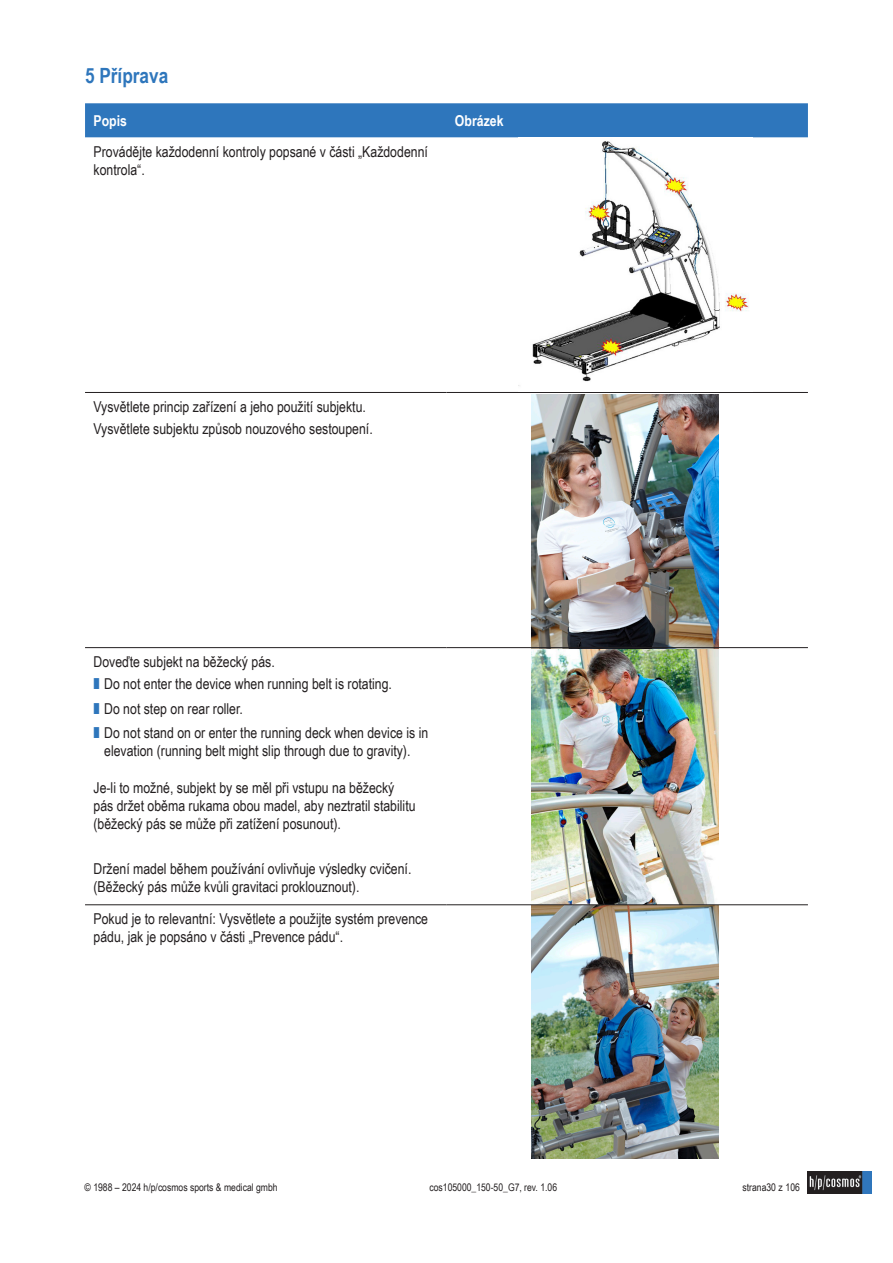
<style>
.page{position:relative;width:893px;height:1263px;background:#fff}
.page>*{position:absolute;margin:0;border:0;box-sizing:border-box;transform-origin:0 0}
.t1{font:700 21px "Arial Narrow";color:#2e76bc}
.t2{font:15px/18px "Arial Narrow";color:#231f20}
.t3{font:700 15px "Arial Narrow";color:#fff}
.t4{font:10.5px "Arial Narrow";color:#231f20}
.s1{color:#2e76bc}
</style>
<div class="page">
<img style="left:808px;top:1171px;width:64px;height:22px">
<img style="left:531px;top:394px;width:188px;height:765px">
<div style="left:85px;top:103px;width:723px;height:34px;background:#2e76bc"></div>
<hr style="left:85px;top:392px;width:361px;height:1px;background:#231f20">
<hr style="left:446px;top:392px;width:362px;height:1px;background:#231f20">
<hr style="left:85px;top:647px;width:361px;height:1px;background:#231f20">
<hr style="left:446px;top:647px;width:362px;height:1px;background:#231f20">
<hr style="left:85px;top:904px;width:361px;height:1px;background:#231f20">
<hr style="left:446px;top:904px;width:362px;height:1px;background:#231f20">
<img style="left:518px;top:141px;width:231px;height:245px">
<h1 class="t1" style="left:85px;top:60px;width:85px">5 Příprava</h1>
<p class="t3" style="left:94px;top:109px;width:35px">Popis</p>
<p class="t3" style="left:455px;top:109px;width:50px">Obrázek</p>
<p class="t2" style="left:94px;top:142px;width:336px">Provádějte každodenní kontroly popsané v části „Každodenní kontrola“.</p>
<p class="t2" style="left:94px;top:395px;width:281px;line-height:22.2px">Vysvětlete princip zařízení a jeho použití subjektu.<br>Vysvětlete subjektu způsob nouzového sestoupení.</p>
<p class="t2" style="left:94px;top:650px;width:300px;line-height:22.2px">Doveďte subjekt na běžecký pás.<br><span class="s1">❚</span> Do not enter the device when running belt is rotating.</p>
<p class="t2" style="left:94px;top:696px;width:336px;line-height:24.5px"><span class="s1">❚</span> Do not step on rear roller.<br><span class="s1">❚</span> Do not stand on or enter the running deck when device is in</p>
<p class="t2" style="left:104px;top:741px;width:308px">elevation (running belt might slip through due to gravity).</p>
<p class="t2" style="left:94px;top:778px;width:324px">Je-li to možné, subjekt by se měl při vstupu na běžecký pás držet oběma rukama obou madel, aby neztratil stabilitu (běžecký pás se může při zatížení posunout).</p>
<p class="t2" style="left:94px;top:859px;width:319px">Držení madel během používání ovlivňuje výsledky cvičení. (Běžecký pás může kvůli gravitaci proklouznout).</p>
<p class="t2" style="left:94px;top:909px;width:336px">Pokud je to relevantní: Vysvětlete a použijte systém prevence pádu, jak je popsáno v části „Prevence pádu“.</p>
<p class="t4" style="left:85px;top:1179px;width:195px">© 1988 – 2024 h/p/cosmos sports &amp; medical gmbh</p>
<p class="t4" style="left:429px;top:1179px;width:129px">cos105000_150-50_G7, rev. 1.06</p>
<p class="t4" style="left:742px;top:1179px;width:59px">strana30 z 106</p>
</div>
